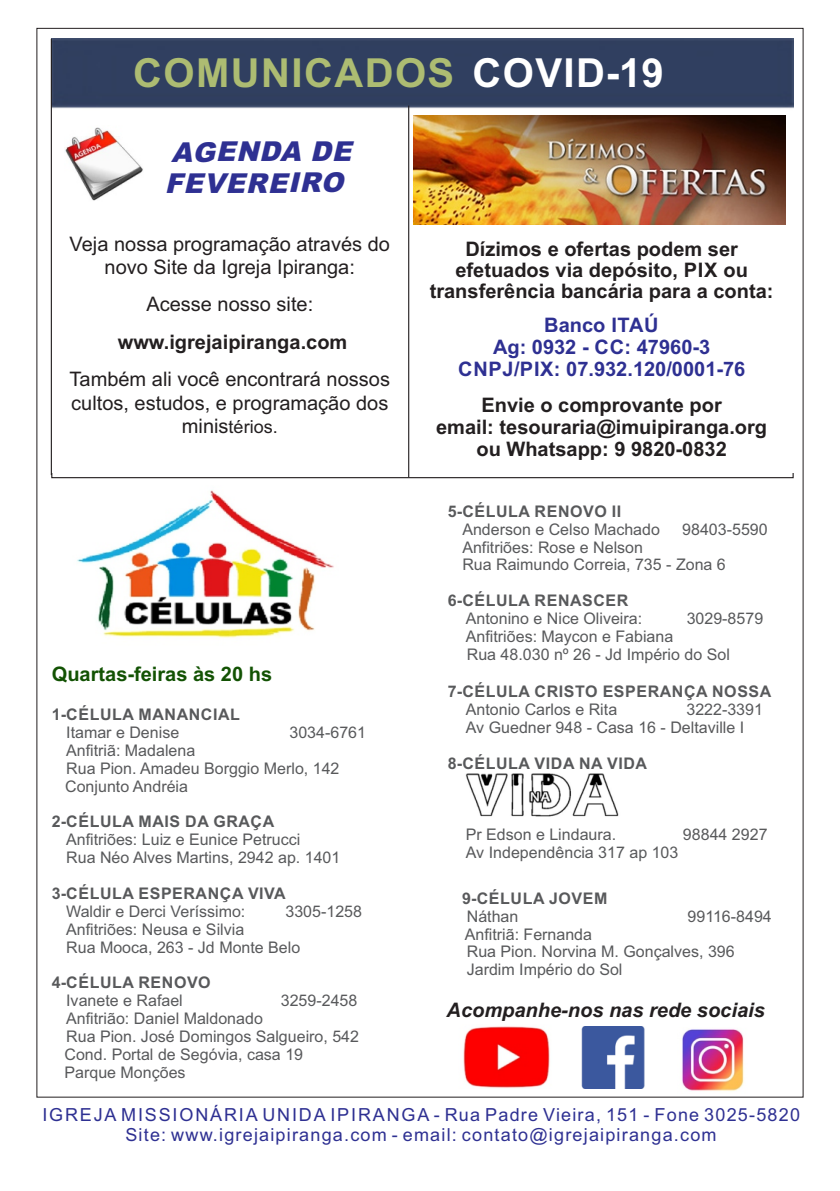
<style>
.page{position:relative;width:840px;height:1191px;background:#fff}
.page>*{position:absolute;margin:0;border:0;box-sizing:border-box;transform-origin:0 0}
.t1{font:700 40px "Arial";letter-spacing:.035em;color:#adbc72}
.t2{font:italic 900 27.4px/31.2px "Arial";letter-spacing:.025em;color:#2e3092}
.t3{font:700 20px/21px "Arial";color:#231f20;text-align:center}
.t4{font:20px/23.2px "Arial";color:#231f20;text-align:center}
.t5{font:700 20px/22.4px "Arial";color:#2e3092;text-align:center}
.t6{font:italic 700 20px "Arial";color:#231f20}
.t7{font:700 20px "Arial";color:#125203}
.t8{font:18px/20.2px "Arial";letter-spacing:.065em;color:#2e3092;text-align:center}
.t9{font:18px "Arial";color:#231f20}
.t10{font:16px/17.8px "Arial";color:#58595b}
.t11{font:700 16px "Arial";letter-spacing:.035em;color:#58595b}
.s1{color:#fff}
.s2{font-size:20px}
</style>
<div class="page">
<img style="left:52px;top:39px;width:740px;height:433px">
<img style="left:77px;top:490px;width:257px;height:148px">
<img style="left:64px;top:125px;width:79px;height:76px">
<img style="left:465px;top:773px;width:154px;height:44px">
<img style="left:463px;top:1026px;width:87px;height:62px">
<img style="left:581px;top:1026px;width:64px;height:62px">
<img style="left:682px;top:1029px;width:62px;height:62px">
<img style="left:413px;top:116px;width:371px;height:108px">
<hr style="left:408px;top:106px;width:1px;height:371px;background:#231f20">
<hr style="left:51px;top:39px;width:1px;height:436px;background:#231f20">
<h1 class="t1" style="left:133px;top:58px;width:531px">COMUNICADOS <span class="s1">COVID-19</span></h1>
<h2 class="t2" style="left:165px;top:139px;width:194px">AGENDA DE<br>FEVEREIRO</h2>
<p class="t4" style="left:69px;top:234px;width:322px">Veja nossa programação através do novo Site da Igreja Ipiranga:</p>
<p class="t4" style="left:146px;top:294px;width:168px">Acesse nosso site:</p>
<p class="t3" style="left:118px;top:333px;width:231px">www.igrejaipiranga.com</p>
<p class="t4" style="left:69px;top:370px;width:322px;text-align:left">Também ali você encontrará nossos cultos, estudos, e programação dos</p>
<p class="t9" style="left:182px;top:420px;width:97px"><span class="s2">minis</span>térios.</p>
<p class="t7" style="left:52px;top:667px;width:222px">Quartas-feiras às 20 hs</p>
<p class="t11" style="left:52px;top:708px;width:189px">1-CÉLULA MANANCIAL</p>
<p class="t10" style="left:66px;top:725px;width:114px">Itamar e Denise</p>
<p class="t10" style="left:289px;top:725px;width:78px">3034-6761</p>
<p class="t10" style="left:65px;top:743px;width:276px">Anfitriã: Madalena<br>Rua Pion. Amadeu Borggio Merlo, 142<br>Conjunto Andréia</p>
<p class="t11" style="left:52px;top:816px;width:224px">2-CÉLULA MAIS DA GRAÇA</p>
<p class="t10" style="left:66px;top:832px;width:275px">Anfitriões: Luiz e Eunice Petrucci<br>Rua Néo Alves Martins, 2942 ap. 1401</p>
<p class="t11" style="left:52px;top:887px;width:235px">3-CÉLULA ESPERANÇA VIVA</p>
<p class="t10" style="left:66px;top:903px;width:180px">Waldir e Derci Veríssimo:</p>
<p class="t10" style="left:285px;top:903px;width:78px">3305-1258</p>
<p class="t10" style="left:66px;top:921px;width:235px">Anfitriões: Neusa e Silvia<br>Rua Mooca, 263 - Jd Monte Belo</p>
<p class="t11" style="left:52px;top:976px;width:160px">4-CÉLULA RENOVO</p>
<p class="t10" style="left:66px;top:993px;width:118px">Ivanete e Rafael</p>
<p class="t10" style="left:281px;top:993px;width:78px">3259-2458</p>
<p class="t10" style="left:64px;top:1011px;width:296px">Anfitrião: Daniel Maldonado<br>Rua Pion. José Domingos Salgueiro, 542<br>Cond. Portal de Segóvia, casa 19<br>Parque Monções</p>
<p class="t3" style="left:429px;top:240px;width:345px">Dízimos e ofertas podem ser efetuados via depósito, PIX ou transferência bancária para a conta:</p>
<p class="t5" style="left:458px;top:315px;width:288px">Banco ITAÚ<br>Ag: 0932 - CC: 47960-3<br>CNPJ/PIX: 07.932.120/0001-76</p>
<p class="t3" style="left:436px;top:395px;width:332px;line-height:22.4px">Envie o comprovante por<br>email: tesouraria@imuipiranga.org ou Whatsapp: 9 9820-0832</p>
<p class="t11" style="left:447px;top:505px;width:175px">5-CÉLULA RENOVO II</p>
<p class="t10" style="left:462px;top:521px;width:199px">Anderson e Celso Machado</p>
<p class="t10" style="left:681px;top:521px;width:87px">98403-5590</p>
<p class="t10" style="left:462px;top:539px;width:265px">Anfitriões: Rose e Nelson<br>Rua Raimundo Correia, 735 - Zona 6</p>
<p class="t11" style="left:447px;top:594px;width:182px">6-CÉLULA RENASCER</p>
<p class="t10" style="left:465px;top:611px;width:178px">Antonino e Nice Oliveira:</p>
<p class="t10" style="left:686px;top:611px;width:78px">3029-8579</p>
<p class="t10" style="left:465px;top:629px;width:265px">Anfitriões: Maycon e Fabiana<br>Rua 48.030 nº 26 - Jd Império do Sol</p>
<p class="t11" style="left:447px;top:685px;width:325px">7-CÉLULA CRISTO ESPERANÇA NOSSA</p>
<p class="t10" style="left:465px;top:702px;width:153px">Antonio Carlos e Rita</p>
<p class="t10" style="left:465px;top:702px;width:298px;text-indent:220px">3222-3391<br>Av Guedner 948 - Casa 16 - Deltaville I</p>
<p class="t11" style="left:447px;top:757px;width:200px">8-CÉLULA VIDA NA VIDA</p>
<p class="t10" style="left:465px;top:827px;width:152px">Pr Edson e Lindaura.</p>
<p class="t10" style="left:682px;top:827px;width:86px">98844 2927</p>
<p class="t10" style="left:465px;top:845px;width:214px">Av Independência 317 ap 103</p>
<p class="t11" style="left:462px;top:892px;width:146px">9-CÉLULA JOVEM</p>
<p class="t10" style="left:466px;top:908px;width:53px">Náthan</p>
<p class="t10" style="left:687px;top:908px;width:86px">99116-8494</p>
<p class="t10" style="left:464px;top:926px;width:271px">Anfitriã: Fernanda<br>Rua Pion. Norvina M. Gonçalves, 396<br>Jardim Império do Sol</p>
<p class="t6" style="left:446px;top:1002px;width:319px">Acompanhe-nos nas rede sociais</p>
<p class="t8" style="left:42px;top:1106px;width:758px">IGREJA MISSIONÁRIA UNIDA IPIRANGA - Rua Padre Vieira, 151 - Fone 3025-5820<br>Site: www.igrejaipiranga.com - email: contato@igrejaipiranga.com</p>
</div>
